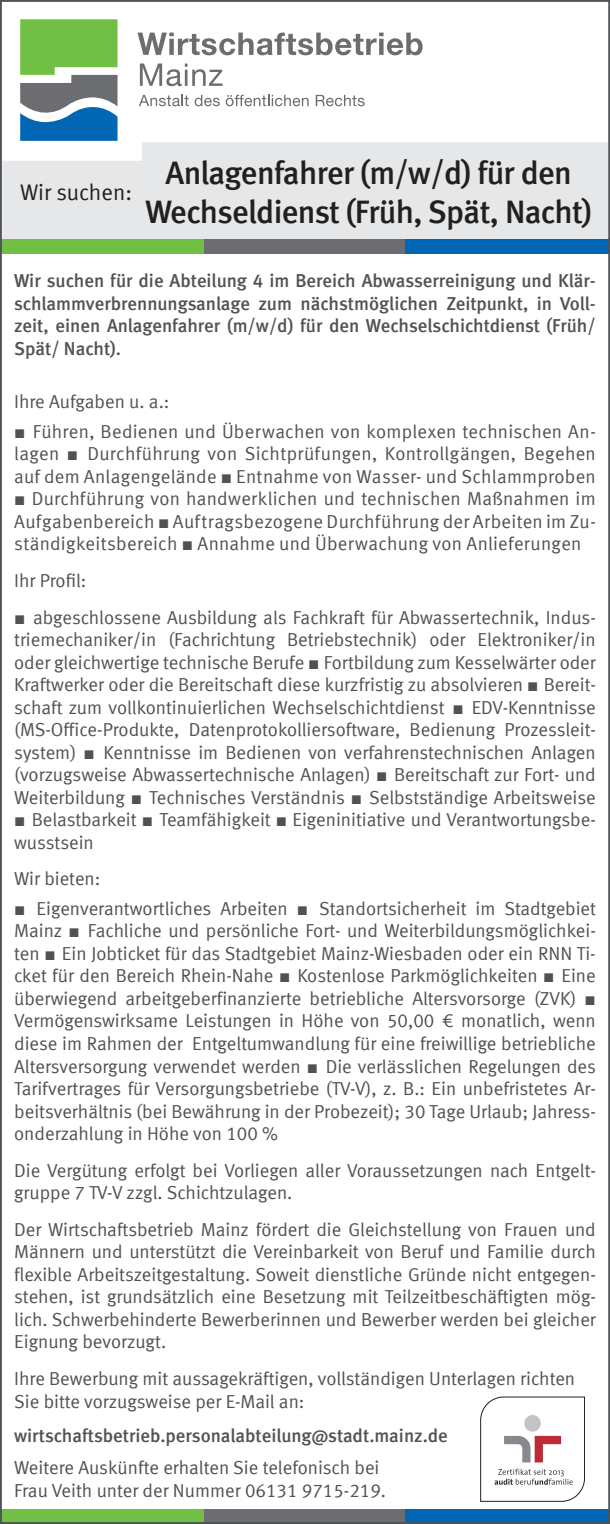
<style>
.page{position:relative;width:610px;height:1524px;background:#fff}
.page>*{position:absolute;margin:0;border:0;box-sizing:border-box;transform-origin:0 0}
.t1{font:700 32.5px/39px "Mainz Meta";letter-spacing:-.02em;color:#231f20;text-align:center}
.t2{font:22.5px "Mainz Meta";color:#231f20}
.t3{font:18.75px/22.5px "Mainz Meta";color:#505255;text-align:justify}
.t4{font:700 18.75px/22.5px "Mainz Meta";color:#505255;text-align:justify}
.s1{font-family:"Arial"}
</style>
<div class="page">
<div style="left:0;top:1509px;width:204px;height:15px;background:#71bf44"></div>
<div style="left:204px;top:1509px;width:205px;height:15px;background:#6c6d70"></div>
<div style="left:405px;top:1509px;width:204px;height:15px;background:#0166b3"></div>
<div style="left:3px;top:142px;width:603px;height:97px;background:#e6e7e9"></div>
<svg style="left:137px;top:33px;width:285px;height:22px"></svg>
<svg style="left:140px;top:64px;width:82px;height:22px"></svg>
<svg style="left:20px;top:19px;width:97px;height:122px;background:#6ea583"></svg>
<svg style="left:139px;top:95px;width:169px;height:11px"></svg>
<svg style="left:315px;top:95px;width:49px;height:11px"></svg>
<div style="left:0;top:239px;width:204px;height:15px;background:#71bf44"></div>
<div style="left:204px;top:239px;width:205px;height:15px;background:#6c6d70"></div>
<div style="left:405px;top:239px;width:204px;height:15px;background:#0166b3"></div>
<svg style="left:480px;top:1396px;width:104px;height:105px"></svg>
<p class="t2" style="left:20px;top:179px;width:113px">Wir suchen:</p>
<h1 class="t1" style="left:145px;top:152px;width:448px">Anlagenfahrer (m/w/d) für den<br>Wechseldienst (Früh, Spät, Nacht)</h1>
<p class="t4" style="left:14px;top:269px;width:583px">Wir suchen für die Abteilung 4 im Bereich Abwasserreinigung und Klär&shy;schlammverbrennungsanlage zum nächstmöglichen Zeitpunkt, in Voll&shy;zeit, einen Anlagenfahrer (m/w/d) für den Wechselschichtdienst (Früh/ Spät/ Nacht).</p>
<p class="t3" style="left:14px;top:390px;width:157px">Ihre Aufgaben u. a.:</p>
<p class="t3" style="left:14px;top:420px;width:583px"><span class="s1">■</span> Führen, Bedienen und Überwachen von komplexen technischen An&shy;lagen <span class="s1">■</span> Durchführung von Sichtprüfungen, Kontrollgängen, Begehen auf dem Anlagengelände <span class="s1">■</span> Entnahme von Wasser- und Schlammproben</p>
<p class="t3" style="left:14px;top:487px;width:583px"><span class="s1">■</span> Durchführung von handwerklichen und technischen Maßnahmen im Aufgabenbereich <span class="s1">■</span> Auftragsbezogene Durchführung der Arbeiten im Zu&shy;ständigkeitsbereich <span class="s1">■</span> Annahme und Überwachung von Anlieferungen</p>
<p class="t3" style="left:14px;top:569px;width:74px">Ihr Profil:</p>
<p class="t3" style="left:14px;top:606px;width:583px"><span class="s1">■</span> abgeschlossene Ausbildung als Fachkraft für Abwassertechnik, Indus&shy;triemechaniker/in (Fachrichtung Betriebstechnik) oder Elektroniker/in oder gleichwertige technische Berufe <span class="s1">■</span> Fortbildung zum Kesselwärter oder Kraftwerker oder die Bereitschaft diese kurzfristig zu absolvieren <span class="s1">■</span> Bereit&shy;schaft zum vollkontinuierlichen Wechselschichtdienst <span class="s1">■</span> EDV-Kenntnisse (MS-Office-Produkte, Datenprotokolliersoftware, Bedienung Prozessleit&shy;system) <span class="s1">■</span> Kenntnisse im Bedienen von verfahrenstechnischen Anlagen (vorzugsweise Abwassertechnische Anlagen) <span class="s1">■</span> Bereitschaft zur Fort- und Weiterbildung <span class="s1">■</span> Technisches Verständnis <span class="s1">■</span> Selbstständige Arbeitsweise</p>
<p class="t3" style="left:14px;top:808px;width:583px"><span class="s1">■</span> Belastbarkeit <span class="s1">■</span> Teamfähigkeit <span class="s1">■</span> Eigeninitiative und Verantwortungsbe&shy;wusstsein</p>
<p class="t3" style="left:14px;top:867px;width:88px">Wir bieten:</p>
<p class="t3" style="left:14px;top:897px;width:583px"><span class="s1">■</span> Eigenverantwortliches Arbeiten <span class="s1">■</span> Standortsicherheit im Stadtgebiet Mainz <span class="s1">■</span> Fachliche und persönliche Fort- und Weiterbildungsmöglichkei&shy;ten <span class="s1">■</span> Ein Jobticket für das Stadtgebiet Mainz-Wiesbaden oder ein RNN Ti&shy;cket für den Bereich Rhein-Nahe <span class="s1">■</span> Kostenlose Parkmöglichkeiten <span class="s1">■</span> Eine überwiegend arbeitgeberfinanzierte betriebliche Altersvorsorge (ZVK) <span class="s1">■ </span>Vermögenswirksame Leistungen in Höhe von 50,00 € monatlich, wenn diese im Rahmen der Entgeltumwandlung für eine freiwillige betriebliche Altersversorgung verwendet werden <span class="s1">■</span> Die verlässlichen Regelungen des Tarifvertrages für Versorgungsbetriebe (TV-V), z. B.: Ein unbefristetes Ar&shy;beitsverhältnis (bei Bewährung in der Probezeit); 30 Tage Urlaub; Jahress&shy;onderzahlung in Höhe von 100 %</p>
<p class="t3" style="left:14px;top:1158px;width:583px">Die Vergütung erfolgt bei Vorliegen aller Voraussetzungen nach Entgelt&shy;gruppe 7 TV-V zzgl. Schichtzulagen.</p>
<p class="t3" style="left:14px;top:1218px;width:583px">Der Wirtschaftsbetrieb Mainz fördert die Gleichstellung von Frauen und Männern und unterstützt die Vereinbarkeit von Beruf und Familie durch flexible Arbeitszeitgestaltung. Soweit dienstliche Gründe nicht entgegen&shy;stehen, ist grundsätzlich eine Besetzung mit Teilzeitbeschäftigten mög&shy;lich. Schwerbehinderte Bewerberinnen und Bewerber werden bei gleicher Eignung bevorzugt.</p>
<p class="t3" style="left:14px;top:1367px;width:562px">Ihre Bewerbung mit aussagekräftigen, vollständigen Unterlagen richten<br>Sie bitte vorzugsweise per E-Mail an:</p>
<p class="t4" style="left:14px;top:1424px;width:435px">wirtschaftsbetrieb.personalabteilung@stadt.mainz.de</p>
<p class="t3" style="left:14px;top:1456px;width:373px">Weitere Auskünfte erhalten Sie telefonisch bei<br>Frau Veith unter der Nummer 06131 9715-219.</p>
</div>
